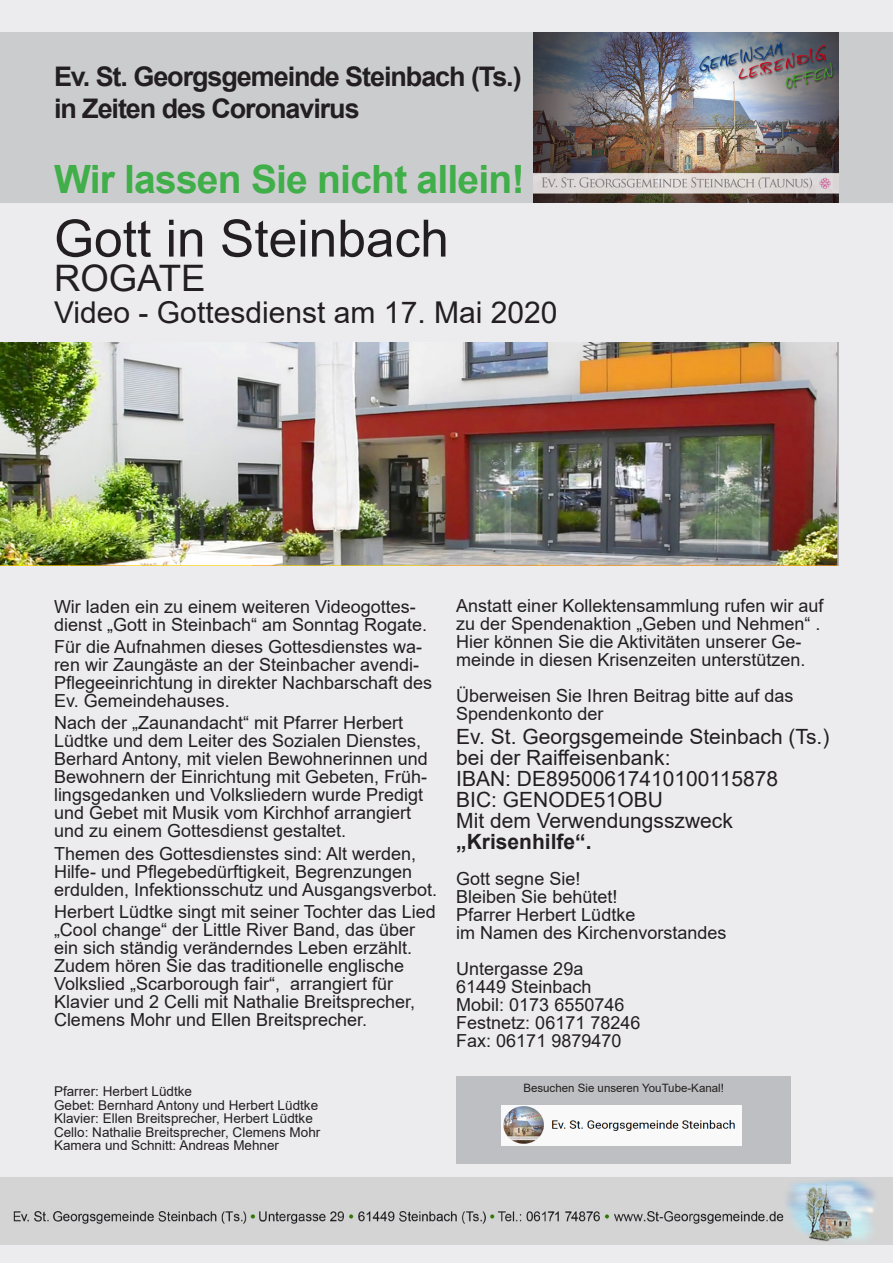
<style>
.page{position:relative;width:893px;height:1263px;background:#ececee}
.page>*{position:absolute;margin:0;border:0;box-sizing:border-box;transform-origin:0 0}
.t1{font:51.45px "Arial";color:#231f20}
.t2{font:700 39px "Arial";letter-spacing:-.02em;color:#40ae49}
.t3{font:36.45px "Arial";color:#231f20}
.t4{font:30px "Arial";color:#231f20}
.t5{font:700 27px/32.4px "Arial";letter-spacing:-.04em;color:#231f20}
.t6{font:21px "Arial";color:#231f20}
.t7{font:700 21px "Arial";color:#231f20}
.t8{font:18px/18px "Arial";color:#231f20}
.t9{font:13.5px "Arial";color:#231f20}
.t10{font:11.55px "Arial";color:#231f20}
</style>
<div class="page">
<img style="left:0;top:1178px;width:893px;height:66px">
<div style="left:0;top:33px;width:893px;height:170px;background:#cbccce"></div>
<img style="left:534px;top:33px;width:305px;height:170px">
<div style="left:456px;top:1076px;width:335px;height:88px;background:#bebfc2"></div>
<img style="left:501px;top:1105px;width:240px;height:40px">
<img style="left:0;top:342px;width:839px;height:223px">
<p class="t5" style="left:54px;top:60px;width:469px">Ev. St. Georgsgemeinde Steinbach (Ts.) in Zeiten des Coronavirus</p>
<p class="t2" style="left:54px;top:152px;width:472px">Wir lassen Sie nicht allein!</p>
<p class="t1" style="left:54px;top:203px;width:396px">Gott in Steinbach</p>
<p class="t3" style="left:54px;top:253px;width:153px">ROGATE</p>
<p class="t4" style="left:54px;top:292px;width:505px">Video - Gottesdienst am 17. Mai 2020</p>
<p class="t8" style="left:54px;top:597px;width:375px">Wir laden ein zu einem weiteren Videogottes&shy;dienst „Gott in Steinbach“ am Sonntag Rogate.</p>
<p class="t8" style="left:54px;top:637px;width:380px">Für die Aufnahmen dieses Gottesdienstes wa&shy;ren wir Zaungäste an der Steinbacher avendi-Pflegeeinrichtung in direkter Nachbarschaft des Ev. Gemeindehauses.</p>
<p class="t8" style="left:54px;top:714px;width:375px">Nach der „Zaunandacht“ mit Pfarrer Herbert Lüdtke und dem Leiter des Sozialen Dienstes, Berhard Antony, mit vielen Bewohnerinnen und Bewohnern der Einrichtung mit Gebeten, Früh&shy;lingsgedanken und Volksliedern wurde Predigt und Gebet mit Musik vom Kirchhof arrangiert und zu einem Gottesdienst gestaltet.</p>
<p class="t8" style="left:54px;top:844px;width:385px">Themen des Gottesdienstes sind: Alt werden,<br>Hilfe- und Pflegebedürftigkeit, Begrenzungen erdulden, Infektionsschutz und Ausgangsverbot.</p>
<p class="t8" style="left:54px;top:902px;width:383px">Herbert Lüdtke singt mit seiner Tochter das Lied „Cool change“ der Little River Band, das über ein sich ständig veränderndes Leben erzählt.<br>Zudem hören Sie das traditionelle englische Volkslied „Scarborough fair“, arrangiert für Klavier und 2 Celli mit Nathalie Breitsprecher, Clemens Mohr und Ellen Breitsprecher.</p>
<p class="t9" style="left:54px;top:1082px;width:140px">Pfarrer: Herbert Lüdtke</p>
<p class="t9" style="left:54px;top:1096px;width:266px">Gebet: Bernhard Antony und Herbert Lüdtke</p>
<p class="t9" style="left:54px;top:1109px;width:260px">Klavier: Ellen Breitsprecher, Herbert Lüdtke</p>
<p class="t9" style="left:54px;top:1123px;width:268px">Cello: Nathalie Breitsprecher, Clemens Mohr</p>
<p class="t9" style="left:54px;top:1136px;width:227px">Kamera und Schnitt: Andreas Mehner</p>
<p class="t8" style="left:456px;top:596px;width:369px">Anstatt einer Kollektensammlung rufen wir auf zu der Spendenaktion „Geben und Nehmen“ .</p>
<p class="t8" style="left:456px;top:632px;width:351px">Hier können Sie die Aktivitäten unserer Ge&shy;meinde in diesen Krisenzeiten unterstützen.</p>
<p class="t8" style="left:456px;top:686px;width:339px">Überweisen Sie Ihren Beitrag bitte auf das</p>
<p class="t8" style="left:456px;top:704px;width:149px">Spendenkonto der</p>
<p class="t6" style="left:456px;top:722px;width:375px">Ev. St. Georgsgemeinde Steinbach (Ts.)</p>
<p class="t6" style="left:456px;top:743px;width:216px">bei der Raiffeisenbank:</p>
<p class="t6" style="left:456px;top:764px;width:323px">IBAN: DE89500617410100115878</p>
<p class="t6" style="left:456px;top:785px;width:208px">BIC: GENODE51OBU</p>
<p class="t6" style="left:456px;top:806px;width:278px">Mit dem Verwendungsszweck</p>
<p class="t7" style="left:456px;top:826px;width:137px">„Krisenhilfe“.</p>
<p class="t8" style="left:456px;top:869px;width:126px">Gott segne Sie!</p>
<p class="t8" style="left:456px;top:887px;width:163px">Bleiben Sie behütet!</p>
<p class="t8" style="left:456px;top:905px;width:181px">Pfarrer Herbert Lüdtke</p>
<p class="t8" style="left:456px;top:923px;width:272px">im Namen des Kirchenvorstandes</p>
<p class="t8" style="left:456px;top:959px;width:129px">Untergasse 29a</p>
<p class="t8" style="left:456px;top:977px;width:137px">61449 Steinbach</p>
<p class="t8" style="left:456px;top:995px;width:170px">Mobil: 0173 6550746</p>
<p class="t8" style="left:456px;top:1013px;width:186px">Festnetz: 06171 78246</p>
<p class="t8" style="left:456px;top:1031px;width:167px">Fax: 06171 9879470</p>
<p class="t10" style="left:523px;top:1080px;width:202px">Besuchen Sie unseren YouTube-Kanal!</p>
</div>
